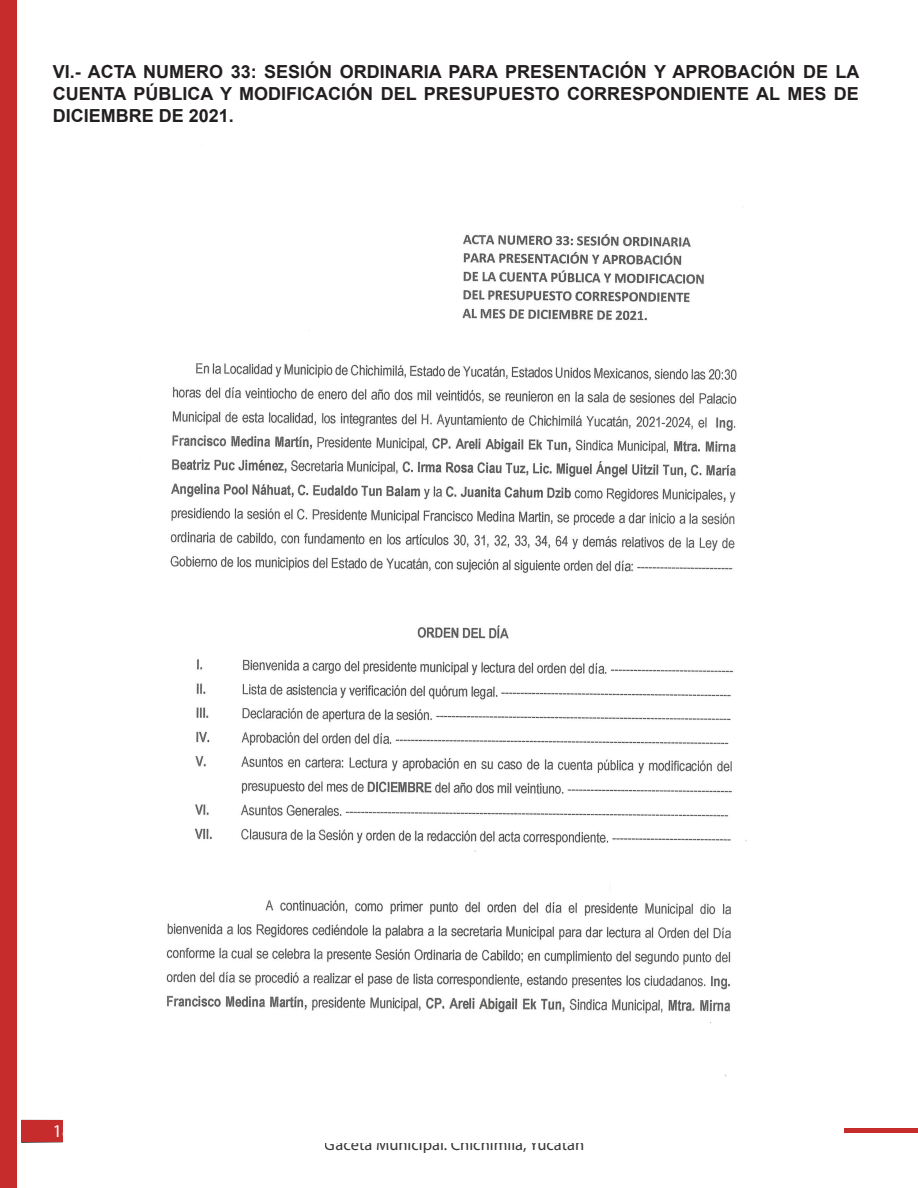
<style>
.page{position:relative;width:918px;height:1188px;background:#fff}
.page>*{position:absolute;margin:0;border:0;box-sizing:border-box;transform-origin:0 0}
.t1{font:700 18px/21.6px "Arial";color:#231f20;text-align:justify}
.t2{font:18px "Myriad Pro";color:#fff}
.t3{font:16.5px "Myriad Pro";color:#231f20}
</style>
<div class="page">
<div style="left:0;top:0;width:17px;height:1188px;background:#c72c2d"></div>
<div style="left:54px;top:1128px;width:864px;height:5px;background:#c72c2d"></div>
<div style="left:21px;top:1120px;width:71px;height:23px;background:#c72c2d"></div>
<img style="left:63px;top:206px;width:781px;height:937px">
<p class="t1" style="left:53px;top:61px;width:808px">VI.- ACTA NUMERO 33: SESIÓN ORDINARIA PARA PRESENTACIÓN Y APROBACIÓN DE LA CUENTA PÚBLICA Y MODIFICACIÓN DEL PRESUPUESTO CORRESPONDIENTE AL MES DE DICIEMBRE DE 2021.</p>
<p class="t2" style="left:53px;top:1120px;width:20px">18</p>
<p class="t3" style="left:325px;top:1134px;width:261px">Gaceta Municipal. Chichimilá, Yucatán</p>
</div>
